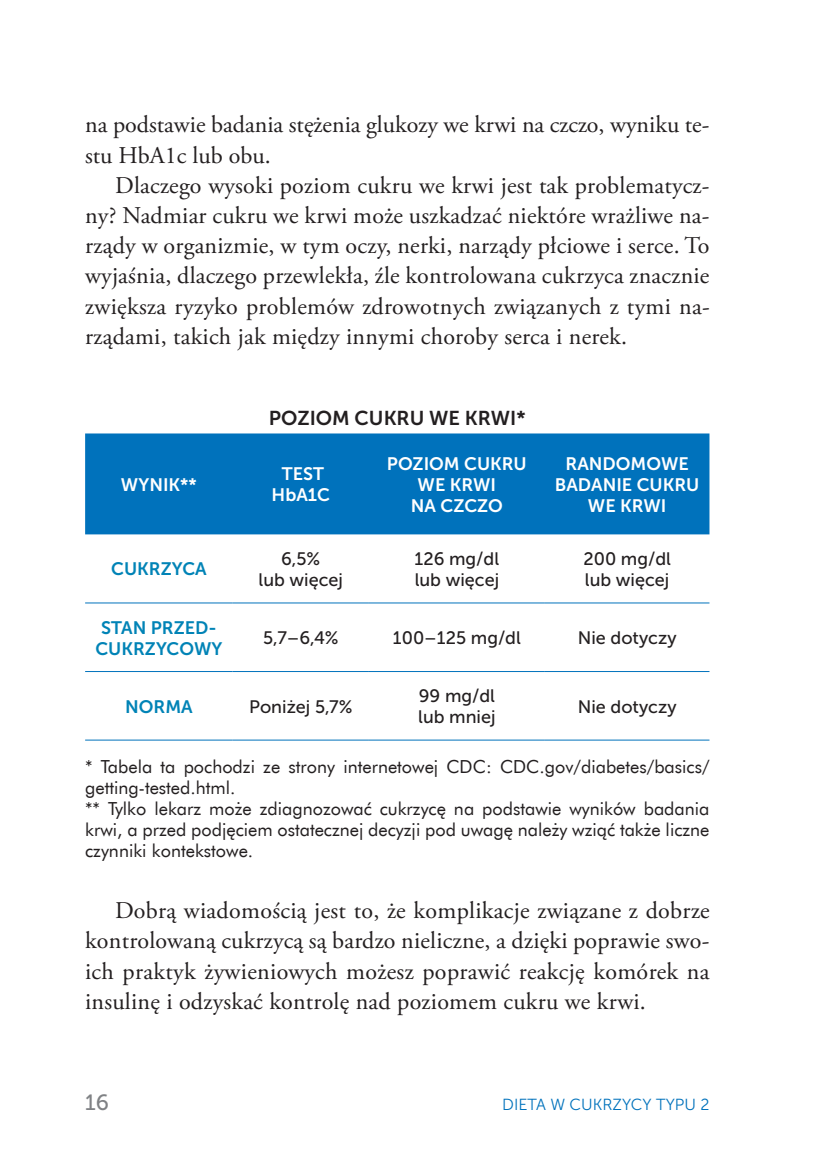
<style>
.page{position:relative;width:823px;height:1163px;background:#fff}
.page>*{position:absolute;margin:0;border:0;box-sizing:border-box;transform-origin:0 0}
.t1{font:24px/30.2px "Adobe Garamond Pro";letter-spacing:.005em;color:#231f20;text-align:justify}
.t2{font:22px "Museo Slab 500";color:#808285}
.t3{font:20px "Museo Sans 700";color:#231f20}
.t4{font:18px/21px "Futura EU";color:#231f20}
.t5{font:18px/21px "Museo Sans 500";color:#231f20}
.t6{font:18px/21px "Museo Sans 700";color:#fff;text-align:center}
.t7{font:18px/21px "Museo Sans 700";color:#0083b6;text-align:center}
.t8{font:16px "Museo Sans 300";color:#0072bc}
</style>
<div class="page">
<div style="left:85px;top:433px;width:624px;height:101px;background:#0072bc"></div>
<hr style="left:85px;top:602px;width:147px;height:1px;background:#0072bc">
<hr style="left:232px;top:602px;width:137px;height:1px;background:#0072bc">
<hr style="left:369px;top:602px;width:175px;height:1px;background:#0072bc">
<hr style="left:544px;top:602px;width:165px;height:1px;background:#0072bc">
<hr style="left:85px;top:671px;width:147px;height:1px;background:#0072bc">
<hr style="left:232px;top:671px;width:137px;height:1px;background:#0072bc">
<hr style="left:369px;top:671px;width:175px;height:1px;background:#0072bc">
<hr style="left:544px;top:671px;width:165px;height:1px;background:#0072bc">
<hr style="left:85px;top:739px;width:147px;height:1px;background:#0072bc">
<hr style="left:232px;top:739px;width:137px;height:1px;background:#0072bc">
<hr style="left:369px;top:739px;width:175px;height:1px;background:#0072bc">
<hr style="left:544px;top:739px;width:165px;height:1px;background:#0072bc">
<p class="t1" style="left:85px;top:110px;width:625px">na podstawie badania stężenia glukozy we krwi na czczo, wyniku te&shy;stu HbA1c lub obu.</p>
<p class="t1" style="left:85px;top:171px;width:626px;text-indent:30px">Dlaczego wysoki poziom cukru we krwi jest tak problematycz&shy;ny? Nadmiar cukru we krwi może uszkadzać niektóre wrażliwe na&shy;rządy w organizmie, w tym oczy, nerki, narządy płciowe i serce. To wyjaśnia, dlaczego przewlekła, źle kontrolowana cukrzyca znacznie zwiększa ryzyko problemów zdrowotnych związanych z tymi na&shy;rządami, takich jak między innymi choroby serca i nerek.</p>
<p class="t3" style="left:269px;top:407px;width:258px">POZIOM CUKRU WE KRWI*</p>
<p class="t6" style="left:121px;top:474px;width:77px">WYNIK**</p>
<p class="t6" style="left:271px;top:463px;width:60px">TEST<br>HbA1C</p>
<p class="t6" style="left:387px;top:453px;width:141px">POZIOM CUKRU<br>WE KRWI<br>NA CZCZO</p>
<p class="t6" style="left:554px;top:453px;width:146px">RANDOMOWE<br>BADANIE CUKRU<br>WE KRWI</p>
<p class="t7" style="left:111px;top:558px;width:97px">CUKRZYCA</p>
<p class="t5" style="left:258px;top:548px;width:86px;text-align:center">6,5%<br>lub więcej</p>
<p class="t5" style="left:414px;top:548px;width:86px">126 mg/dl lub więcej</p>
<p class="t5" style="left:583px;top:548px;width:89px">200 mg/dl lub więcej</p>
<p class="t7" style="left:95px;top:616px;width:129px">STAN PRZED-<br>CUKRZYCOWY</p>
<p class="t5" style="left:263px;top:627px;width:77px">5,7–6,4%</p>
<p class="t5" style="left:392px;top:627px;width:129px">100–125 mg/dl</p>
<p class="t5" style="left:577px;top:627px;width:100px">Nie dotyczy</p>
<p class="t7" style="left:125px;top:695px;width:69px">NORMA</p>
<p class="t5" style="left:249px;top:696px;width:105px">Poniżej 5,7%</p>
<p class="t5" style="left:418px;top:685px;width:79px">99 mg/dl lub mniej</p>
<p class="t5" style="left:577px;top:696px;width:100px">Nie dotyczy</p>
<p class="t4" style="left:85px;top:756px;width:625px">* Tabela ta pochodzi ze strony internetowej CDC: CDC.gov/diabetes/basics/ getting-tested.html.<br>** Tylko lekarz może zdiagnozować cukrzycę na podstawie wyników badania krwi, a przed podjęciem ostatecznej decyzji pod uwagę należy wziąć także liczne czynniki kontekstowe.</p>
<p class="t1" style="left:85px;top:896px;width:625px;text-indent:30px">Dobrą wiadomością jest to, że komplikacje związane z dobrze kontrolowaną cukrzycą są bardzo nieliczne, a dzięki poprawie swo&shy;ich praktyk żywieniowych możesz poprawić reakcję komórek na insulinę i odzyskać kontrolę nad poziomem cukru we krwi.</p>
<p class="t2" style="left:85px;top:1089px;width:25px">16</p>
<p class="t8" style="left:502px;top:1095px;width:209px">DIETA W CUKRZYCY TYPU 2</p>
</div>
